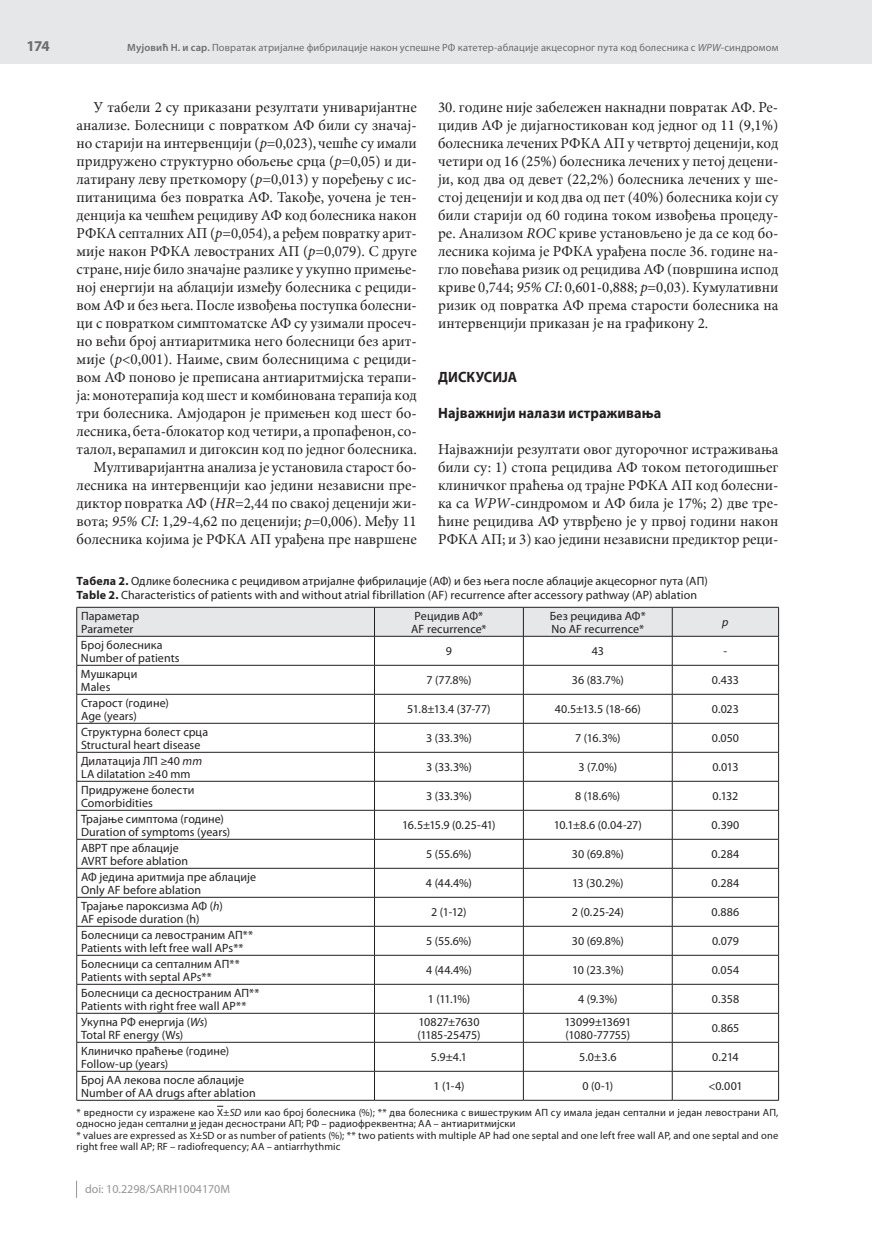
<style>
.page{position:relative;width:872px;height:1234px;background:#fff}
.page>*{position:absolute;margin:0;border:0;box-sizing:border-box;transform-origin:0 0}
.t1{font:15px/18px "Minion Pro Cyrilic";color:#231f20;text-align:justify}
.t2{font:700 15px "Myriad Pro Cyrilic";letter-spacing:.005em;color:#231f20;scale:.95 1}
.t3{font:700 15px "Myriad Pro";color:#6c6d70}
.t4{font:12px/12.8px "Myriad Pro";letter-spacing:.005em;color:#231f20}
.t5{font:12px "Myriad Pro";color:#939598}
.t6{font:12px/12.8px "Myriad Pro";letter-spacing:-.015em;color:#231f20}
.t7{font:italic 12px "Myriad Pro";color:#231f20}
.t8{font:10.5px/11.2px "Myriad Pro";letter-spacing:.015em;color:#231f20}
.t9{font:10.5px "Myriad Pro";letter-spacing:.01em;color:#6c6d70}
.s1{font-weight:600}
.s2{font-style:italic}
.s3{font-family:"Minion Pro";font-style:italic}
.s4{font-weight:700}
</style>
<div class="page">
<div style="left:0;top:0;width:872px;height:64px;background:#e6e7e9"></div>
<svg style="left:76px;top:1180px;width:1px;height:17px"></svg>
<svg style="left:76px;top:607px;width:703px;height:492px"></svg>
<hr style="left:77px;top:1099px;width:297px;height:1px;background:#231f20">
<hr style="left:374px;top:1099px;width:149px;height:1px;background:#231f20">
<hr style="left:523px;top:1099px;width:149px;height:1px;background:#231f20">
<hr style="left:672px;top:1099px;width:106px;height:1px;background:#231f20">
<p class="t3" style="left:27px;top:36px;width:25px">174</p>
<p class="t9" style="left:127px;top:41px;width:652px"><span class="s1">Мујовић Н. и сар.</span> Повратак атријалне фибрилације након успешне РФ катетер-аблације акцесорног пута код болесника с <span class="s2">WPW</span>-синдромом</p>
<p class="t1" style="left:76px;top:98px;width:342px;text-align:right">U ta-be-li 2 su pri-ka-za-ni re-zul-ta-ti uni-va-ri-jant-ne ana-li-ze. Bo-le-sni-ci s po-vrat-kom AF bi-li su zna-čaj&shy;no sta-ri-ji na in-ter-ven-ci-ji (<span class="s3">p</span>=0,023), če-šće su ima-li pri-dru-že-no struk-tur-no obo-qe-we sr-ca (<span class="s3">p</span>=0,05) i di&shy;la-ti-ra-nu le-vu pret-ko-mo-ru (<span class="s3">p</span>=0,013) u po-re-đe-wu s is&shy;pi-ta-ni-ci-ma bez po-vrat-ka AF. Ta-ko-đe, uoče-na je ten&shy;den-ci-ja ka če-šćem re-ci-di-vu AF kod bo-le-sni-ka na-kon RF-KA sep-tal-nih AP (<span class="s3">p</span>=0,054), a re-đem po-vrat-ku arit&shy;mi-je na-kon RF-KA le-vo-stra-nih AP (<span class="s3">p</span>=0,079). S dru-ge stra-ne,ni-je bi-lo zna-čaj-ne raz-li-ke u ukup-no pri-me-we&shy;noj ener-gi-ji na abla-ci-ji iz-me-đu bo-le-sni-ka s re-ci-di&shy;vom AF i bez we-ga. Po-sle iz-vo-đe-wa po-stup-ka bo-le-sni&shy;ci s po-vrat-kom simp-to-mat-ske AF su uzi-ma-li pro-seč&shy;no ve-ći broj an-ti-a-rit-mi-ka ne-go bo-le-sni-ci bez arit&shy;mi-je (<span class="s3">p</span>&lt;0,001). Na-i-me, svim bo-le-sni-ci-ma s re-ci-di&shy;vom AF po-no-vo je pre-pi-sa-na an-ti-a-rit-mij-ska te-ra-pi&shy;ja: mo-no-te-ra-pi-ja kod šest i kom-bi-no-va-na te-ra-pi-ja kod tri bo-le-sni-ka. Amjo-da-ron je pri-me-wen kod šest bo&shy;le-sni-ka, be-ta-blo-ka-tor kod če-ti-ri, a pro-pa-fe-non, so&shy;ta-lol, ve-ra-pa-mil i di-gok-sin kod po jed-nog bo-le-sni-ka.<br>Mul-ti-va-ri-jant-na ana-li-za je usta-no-vi-la sta-rost bo&shy;le-sni-ka na in-ter-ven-ci-ji kao je-di-ni ne-za-vi-sni pre&shy;dik-tor po-vrat-ka AF (<span class="s3">HR</span>=2,44 po sva-koj de-ce-ni-ji ži&shy;vo-ta; <span class="s2">95%</span> <span class="s3">CI</span>: 1,29-4,62 po de-ce-ni-ji; <span class="s3">p</span>=0,006). Me-đu 11 bo-le-sni-ka ko-ji-ma je RF-KA AP ura-đe-na pre na-vr-še-ne</p>
<p class="t1" style="left:438px;top:98px;width:342px">30. go-di-ne ni-je za-be-le-žen na-knad-ni po-vra-tak AF. Re&shy;ci-div AF je di-jag-no-sti-ko-van kod jed-nog od 11 (9,1%) bo-le-sni-ka le-če-nih RF-KA AP u če-tvr-toj de-ce-ni-ji, kod če-ti-ri od 16 (25%) bo-le-sni-ka le-če-nih u pe-toj de-ce-ni&shy;ji, kod dva od de-vet (22,2%) bo-le-sni-ka le-če-nih u še&shy;stoj de-ce-ni-ji i kod dva od pet (40%) bo-le-sni-ka ko-ji su bi-li sta-ri-ji od 60 go-di-na to-kom iz-vo-đe-wa pro-ce-du&shy;re. Ana-li-zom <span class="s3">ROC</span> kri-ve usta-no-vqe-no je da se kod bo&shy;le-sni-ka ko-ji-ma je RF-KA ura-đe-na po-sle 36. go-di-ne na&shy;glo po-ve-ća-va ri-zik od re-ci-di-va AF (po-vr-ši-na is-pod kri-ve 0,744; <span class="s2">95%</span> <span class="s3">CI</span>: 0,601-0,888; <span class="s3">p</span>=0,03). Ku-mu-la-tiv-ni ri-zik od po-vrat-ka AF pre-ma sta-ro-sti bo-le-sni-ka na in-ter-ven-ci-ji pri-ka-zan je na gra-fi-ko-nu 2.</p>
<p class="t2" style="left:438px;top:368px;width:85px">DISKUSIJA</p>
<p class="t2" style="left:438px;top:404px;width:236px">Najvažniji nalazi istraživawa</p>
<p class="t1" style="left:438px;top:440px;width:342px">Naj-va-žni-ji re-zul-ta-ti ovog du-go-roč-nog is-tra-ži-va-wa bi-li su: 1) sto-pa re-ci-di-va AF to-kom pe-to-go-di-šweg kli-nič-kog pra-će-wa od traj-ne RF-KA AP kod bo-le-sni&shy;ka sa <span class="s3">WPW</span>-sin-dro-mom i AF bi-la je 17%; 2) dve tre&shy;ći-ne re-ci-di-va AF utvr-đe-no je u pr-voj go-di-ni na-kon RF-KA AP; i 3) kao je-di-ni ne-za-vi-sni pre-dik-tor re-ci-</p>
<p class="t4" style="left:77px;top:574px;width:632px;line-height:13.5px"><span class="s4">Табела 2.</span> Одлике болесника с рецидивом атријалне фибрилације (АФ) и без њега после аблације акцесорног пута (АП)<br><span class="s4">Table 2.</span> Characteristics of patients with and without atrial fibrillation (AF) recurrence after accessory pathway (AP) ablation</p>
<p class="t4" style="left:81px;top:609px;width:60px">Параметар<br>Parameter</p>
<p class="t4" style="left:411px;top:609px;width:77px">Рецидив АФ*<br>AF recurrence*</p>
<p class="t4" style="left:550px;top:609px;width:97px">Без рецидива АФ*<br>No AF recurrence*</p>
<p class="t7" style="left:722px;top:614px;width:8px">p</p>
<p class="t4" style="left:81px;top:638px;width:100px">Број болесника<br>Number of patients</p>
<p class="t4" style="left:446px;top:644px;width:8px">9</p>
<p class="t4" style="left:592px;top:644px;width:14px">43</p>
<p class="t4" style="left:723px;top:644px;width:4px">-</p>
<p class="t4" style="left:81px;top:667px;width:58px">Мушкарци<br>Males</p>
<p class="t4" style="left:426px;top:673px;width:47px">7 (77.8%)</p>
<p class="t4" style="left:572px;top:673px;width:53px">36 (83.7%)</p>
<p class="t4" style="left:712px;top:673px;width:28px">0.433</p>
<p class="t4" style="left:81px;top:696px;width:89px">Старост (године)<br>Age (years)</p>
<p class="t4" style="left:407px;top:702px;width:85px">51.8±13.4 (37-77)</p>
<p class="t4" style="left:555px;top:702px;width:88px">40.5±13.5 (18-66)</p>
<p class="t4" style="left:712px;top:702px;width:29px">0.023</p>
<p class="t4" style="left:81px;top:725px;width:129px">Структурна болест срца<br>Structural heart disease</p>
<p class="t4" style="left:426px;top:731px;width:47px">3 (33.3%)</p>
<p class="t4" style="left:575px;top:731px;width:47px">7 (16.3%)</p>
<p class="t4" style="left:712px;top:731px;width:29px">0.050</p>
<p class="t4" style="left:81px;top:754px;width:123px">Дилатација ЛП ≥40 <span class="s2">mm<br></span>LA dilatation ≥40 mm</p>
<p class="t4" style="left:426px;top:760px;width:47px">3 (33.3%)</p>
<p class="t4" style="left:578px;top:760px;width:40px">3 (7.0%)</p>
<p class="t4" style="left:712px;top:760px;width:28px">0.013</p>
<p class="t4" style="left:81px;top:783px;width:115px">Придружене болести<br>Comorbidities</p>
<p class="t4" style="left:426px;top:789px;width:47px">3 (33.3%)</p>
<p class="t4" style="left:575px;top:789px;width:47px">8 (18.6%)</p>
<p class="t4" style="left:712px;top:789px;width:27px">0.132</p>
<p class="t4" style="left:81px;top:812px;width:151px">Трајање симптома (године)<br>Duration of symptoms (years)</p>
<p class="t4" style="left:402px;top:818px;width:95px">16.5±15.9 (0.25-41)</p>
<p class="t4" style="left:554px;top:818px;width:90px">10.1±8.6 (0.04-27)</p>
<p class="t4" style="left:711px;top:818px;width:29px">0.390</p>
<p class="t4" style="left:81px;top:841px;width:108px">АВРТ пре аблације<br>AVRT before ablation</p>
<p class="t4" style="left:426px;top:847px;width:47px">5 (55.6%)</p>
<p class="t4" style="left:572px;top:847px;width:53px">30 (69.8%)</p>
<p class="t4" style="left:711px;top:847px;width:29px">0.284</p>
<p class="t4" style="left:81px;top:870px;width:176px">АФ једина аритмија пре аблације<br>Only AF before ablation</p>
<p class="t4" style="left:426px;top:876px;width:47px">4 (44.4%)</p>
<p class="t4" style="left:572px;top:876px;width:53px">13 (30.2%)</p>
<p class="t4" style="left:711px;top:876px;width:29px">0.284</p>
<p class="t4" style="left:81px;top:899px;width:143px">Трајање пароксизма АФ (<span class="s2">h</span>)<br>AF episode duration (h)</p>
<p class="t4" style="left:431px;top:905px;width:37px">2 (1-12)</p>
<p class="t4" style="left:571px;top:905px;width:54px">2 (0.25-24)</p>
<p class="t4" style="left:711px;top:905px;width:29px">0.886</p>
<p class="t4" style="left:81px;top:928px;width:174px">Болесници са левостраним АП**<br>Patients with left free wall APs**</p>
<p class="t4" style="left:426px;top:934px;width:47px">5 (55.6%)</p>
<p class="t4" style="left:572px;top:934px;width:53px">30 (69.8%)</p>
<p class="t4" style="left:712px;top:934px;width:28px">0.079</p>
<p class="t4" style="left:81px;top:957px;width:160px">Болесници са септалним АП**<br>Patients with septal APs**</p>
<p class="t4" style="left:426px;top:963px;width:47px">4 (44.4%)</p>
<p class="t4" style="left:572px;top:963px;width:53px">10 (23.3%)</p>
<p class="t4" style="left:711px;top:963px;width:29px">0.054</p>
<p class="t4" style="left:81px;top:986px;width:180px">Болесници са десностраним АП**<br>Patients with right free wall AP**</p>
<p class="t4" style="left:428px;top:992px;width:44px">1 (11.1%)</p>
<p class="t4" style="left:578px;top:992px;width:41px">4 (9.3%)</p>
<p class="t4" style="left:712px;top:992px;width:29px">0.358</p>
<p class="t4" style="left:81px;top:1015px;width:128px">Укупна РФ енергија (<span class="s2">Ws</span>)<br>Total RF energy (Ws)</p>
<p class="t6" style="left:417px;top:1015px;width:65px">10827±7630 (1185-25475)</p>
<p class="t4" style="left:564px;top:1015px;width:68px">13099±13691 (1080-77755)</p>
<p class="t4" style="left:711px;top:1021px;width:29px">0.865</p>
<p class="t4" style="left:81px;top:1044px;width:150px">Клиничко праћење (године)<br>Follow-up (years)</p>
<p class="t4" style="left:431px;top:1050px;width:38px">5.9±4.1</p>
<p class="t4" style="left:579px;top:1050px;width:39px">5.0±3.6</p>
<p class="t4" style="left:712px;top:1050px;width:28px">0.214</p>
<p class="t4" style="left:81px;top:1073px;width:176px">Број АА лекова после аблације<br>Number of AA drugs after ablation</p>
<p class="t4" style="left:433px;top:1079px;width:33px">1 (1-4)</p>
<p class="t4" style="left:582px;top:1079px;width:32px">0 (0-1)</p>
<p class="t4" style="left:708px;top:1079px;width:36px">&lt;0.001</p>
<p class="t8" style="left:77px;top:1106px;width:703px">* вредности су изражене као X<span class="s2">±SD</span> или као број болесника (%); ** два болесника с вишеструким АП су имала један септални и један левострани АП, односно један септални и један деснострани АП; РФ – радиофреквентна; АА – антиаритмијски<br>* values are expressed as X±SD or as number of patients (%); ** two patients with multiple AP had one septal and one left free wall AP, and one septal and one right free wall AP; RF – radiofrequency; AA – antiarrhythmic</p>
<p class="t5" style="left:85px;top:1181px;width:147px">doi: 10.2298/SARH1004170M</p>
</div>
